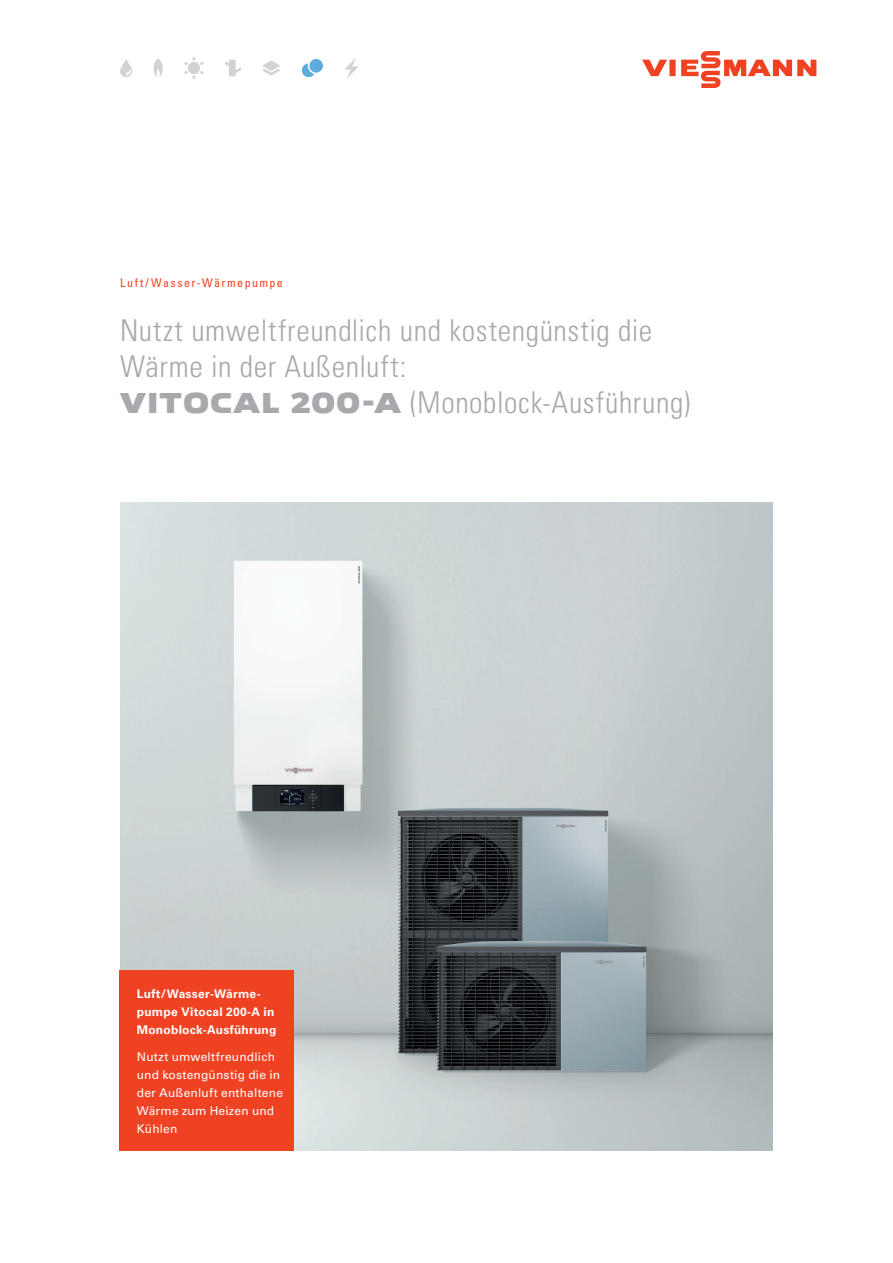
<style>
.page{position:relative;width:893px;height:1263px;background:#fff}
.page>*{position:absolute;margin:0;border:0;box-sizing:border-box;transform-origin:0 0}
.t1{font:30px/36px "Univers LTCYR 47 Light Cond";letter-spacing:.02em;color:#a8a9ad}
.t2{font:12px/18px "Univers LTCYR 55 Roman";letter-spacing:.015em;color:#fff}
.t3{font:700 12px/18px "Univers LTCYR 65";letter-spacing:.02em;color:#fff}
.t4{font:condensed 12px "Univers LTCYR 57";letter-spacing:.115em;color:#ef4222}
.s1{font-family:"Viessmann Wide";font-weight:700}
</style>
<div class="page">
<img style="left:120px;top:503px;width:653px;height:648px">
<div style="left:120px;top:971px;width:174px;height:180px;background:#ef4222"></div>
<svg style="left:642px;top:51px;width:174px;height:37px"></svg>
<svg style="left:302px;top:59px;width:21px;height:18px"></svg>
<svg style="left:344px;top:58px;width:15px;height:20px"></svg>
<svg style="left:184px;top:57px;width:20px;height:22px"></svg>
<svg style="left:225px;top:60px;width:16px;height:16px"></svg>
<svg style="left:262px;top:60px;width:18px;height:16px"></svg>
<svg style="left:153px;top:58px;width:10px;height:20px"></svg>
<svg style="left:120px;top:59px;width:12px;height:18px"></svg>
<p class="t4" style="left:120px;top:277px;width:164px">Luft/Wasser-Wärmepumpe</p>
<p class="t1" style="left:120px;top:313px;width:572px">Nutzt umweltfreundlich und kostengünstig die<br>Wärme in der Außenluft:<br><span class="s1">VITOCAL 200-A</span> (Monoblock-Ausführung)</p>
<p class="t3" style="left:137px;top:986px;width:141px">Luft/Wasser-Wärme&shy;pumpe Vitocal 200-A in<br>Monoblock-Ausführung</p>
<p class="t2" style="left:137px;top:1048px;width:148px">Nutzt umweltfreundlich und kostengünstig die in der Außenluft enthaltene<br>Wärme zum Heizen und<br>Kühlen</p>
</div>
